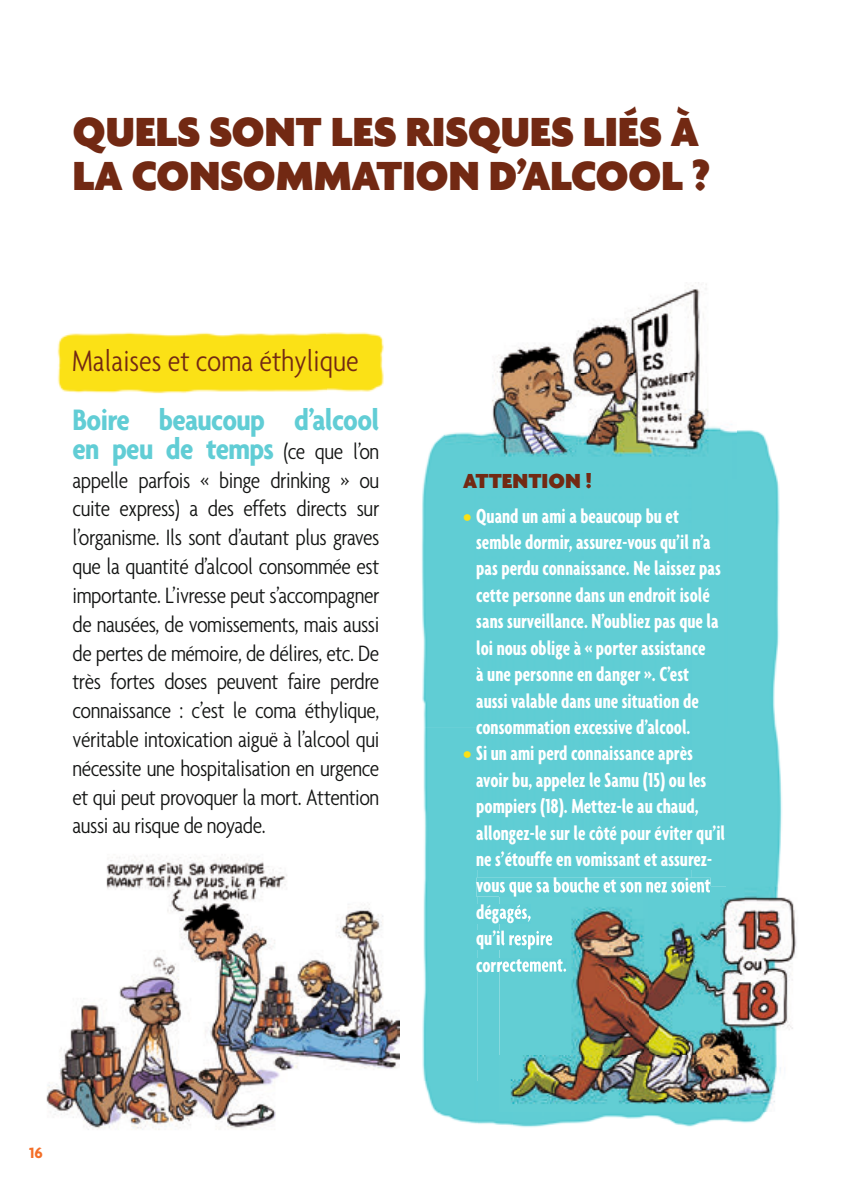
<style>
.page{position:relative;width:841px;height:1190px;background:#fff}
.page>*{position:absolute;margin:0;border:0;box-sizing:border-box;transform-origin:0 0}
.t1{font:900 44px/44px "Agenda";letter-spacing:-.01em;color:#722913}
.t2{font:700 condensed 32px/28.8px "Agenda";letter-spacing:-.02em;color:#61cdd5}
.t3{font:300 condensed 32px "Agenda";color:#722913}
.t4{font:300 condensed 24px/28.8px "Agenda";letter-spacing:-.02em;color:#131413;text-align:justify}
.t5{font:700 extra-condensed 22px/26.4px "Agenda";color:#fff}
.t6{font:900 22px "Agenda";color:#722913}
.t7{font:700 16px "Agenda";color:#f46f28}
.s1{font-weight:300;font-size:24px;color:#131413}
.s2{font-stretch:normal;font-size:20px;color:#fbe116}
</style>
<div class="page">
<img style="left:422px;top:434px;width:55px;height:690px">
<img style="left:727px;top:430px;width:55px;height:456px">
<div style="left:477px;top:478px;width:214px;height:452px;background:#60cdd4"></div>
<div style="left:691px;top:478px;width:36px;height:408px;background:#60cdd4"></div>
<div style="left:477px;top:949px;width:36px;height:177px;background:#60cdd4"></div>
<img style="left:513px;top:1111px;width:255px;height:17px">
<img style="left:476px;top:877px;width:235px;height:19px">
<img style="left:477px;top:904px;width:22px;height:19px">
<img style="left:477px;top:930px;width:22px;height:19px">
<img style="left:477px;top:959px;width:22px;height:12px">
<img style="left:445px;top:284px;width:291px;height:194px">
<img style="left:499px;top:896px;width:150px;height:159px">
<img style="left:649px;top:886px;width:148px;height:169px">
<img style="left:499px;top:1055px;width:282px;height:56px">
<img style="left:499px;top:886px;width:212px;height:10px">
<img style="left:499px;top:904px;width:32px;height:19px">
<img style="left:499px;top:930px;width:53px;height:19px">
<img style="left:499px;top:959px;width:67px;height:12px">
<img style="left:46px;top:855px;width:354px;height:275px">
<img style="left:57px;top:332px;width:327px;height:62px">
<h1 class="t1" style="left:72px;top:109px;width:639px">QUELS SONT LES RISQUES LIÉS À<br>LA CONSOMMATION D’ALCOOL ?</h1>
<h2 class="t3" style="left:72px;top:343px;width:288px">Malaises et coma éthylique</h2>
<h2 class="t2" style="left:72px;top:404px;width:308px">Boire beaucoup d’alcool en peu de temps <span class="s1">(ce que l’on</span></h2>
<p class="t4" style="left:72px;top:465px;width:308px">appelle parfois « binge drinking » ou cuite express) a des effets directs sur l’organisme. Ils sont d’autant plus graves que la quantité d’alcool consommée est importante. L’ivresse peut s’accompagner de nausées, de vomissements, mais aussi de pertes de mémoire, de délires, etc. De très fortes doses peuvent faire perdre connaissance : c’est le coma éthylique, véritable intoxication aiguë à l’alcool qui nécessite une hospitalisation en urgence et qui peut provoquer la mort. Attention aussi au risque de noyade.</p>
<p class="t6" style="left:463px;top:467px;width:130px">ATTENTION !</p>
<p class="t5" style="left:476px;top:502px;width:246px;text-indent:-13px"><span class="s2">•</span> Quand un ami a beaucoup bu et semble dormir, assurez-vous qu’il n’a pas perdu connaissance. Ne laissez pas cette personne dans un endroit isolé sans surveillance. N’oubliez pas que la loi nous oblige à « porter assistance<br>à une personne en danger ». C’est aussi valable dans une situation de consommation excessive d’alcool.</p>
<p class="t5" style="left:476px;top:739px;width:250px;text-indent:-13px"><span class="s2">•</span> Si un ami perd connaissance après avoir bu, appelez le Samu (15) ou les pompiers (18). Mettez-le au chaud, allongez-le sur le côté pour éviter qu’il ne s’étouffe en vomissant et assurez&shy;vous que sa bouche et son nez soient</p>
<p class="t7" style="left:29px;top:1142px;width:15px">16</p>
</div>
